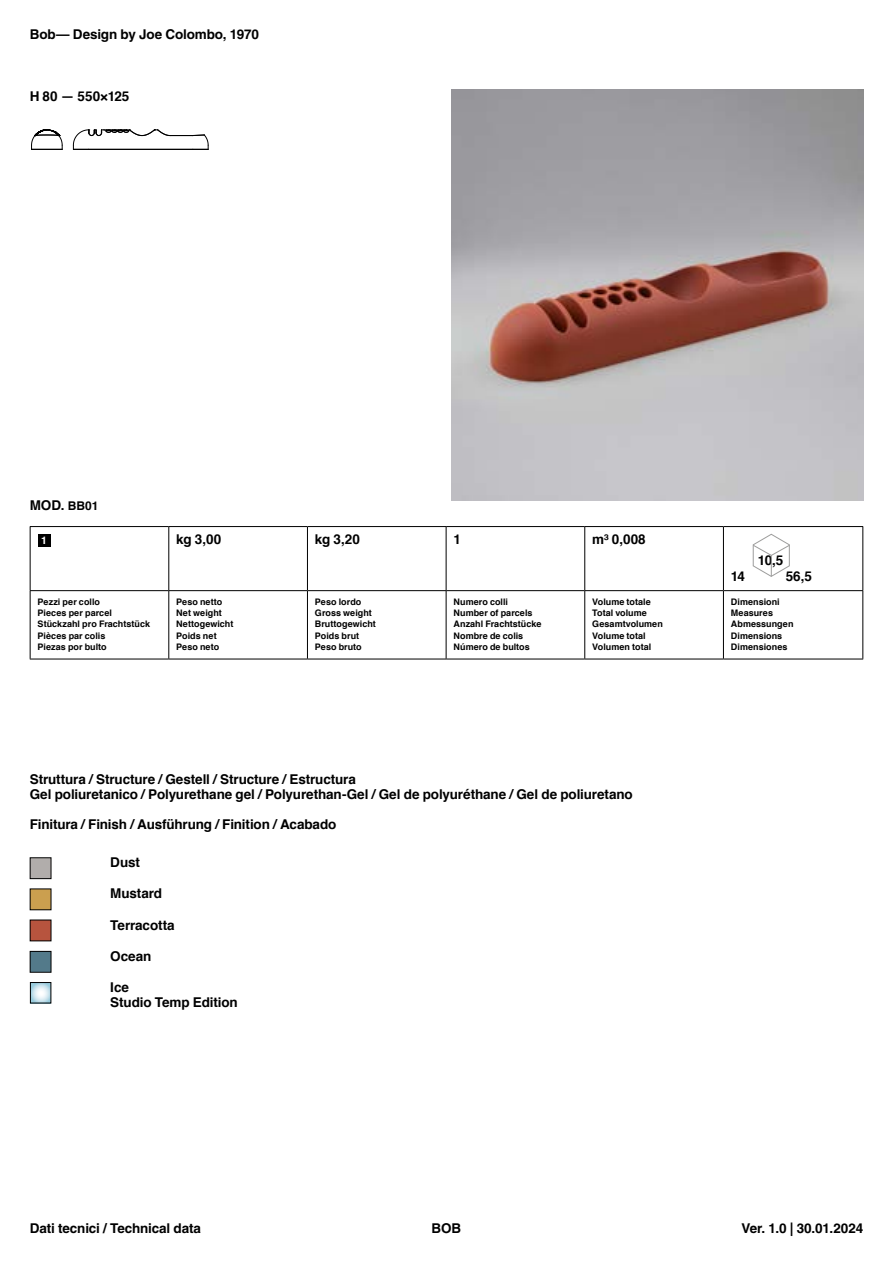
<style>
.page{position:relative;width:893px;height:1263px;background:#fff}
.page>*{position:absolute;margin:0;border:0;box-sizing:border-box;transform-origin:0 0}
.t1{font:700 13.5px/15px "Helvetica";letter-spacing:-.01em;color:#000}
.t2{font:700 13.5px "Helvetica LT Std";letter-spacing:-.01em;color:#000}
.t3{font:700 10.5px "Helvetica";color:#fff}
.t4{font:700 9px/11.2px "Helvetica";letter-spacing:.005em;color:#000}
.s1{font-size:12px}
</style>
<div class="page">
<hr style="left:307px;top:526px;width:139px;height:1px;background:#000">
<hr style="left:307px;top:590px;width:139px;height:1px;background:#000">
<hr style="left:307px;top:659px;width:139px;height:1px;background:#000">
<hr style="left:169px;top:526px;width:138px;height:1px;background:#000">
<hr style="left:307px;top:527px;width:1px;height:63px;background:#000">
<hr style="left:169px;top:590px;width:138px;height:1px;background:#000">
<hr style="left:307px;top:591px;width:1px;height:68px;background:#000">
<hr style="left:169px;top:659px;width:138px;height:1px;background:#000">
<hr style="left:30px;top:526px;width:139px;height:1px;background:#000">
<hr style="left:30px;top:527px;width:1px;height:63px;background:#000">
<hr style="left:168px;top:527px;width:1px;height:63px;background:#000">
<hr style="left:30px;top:590px;width:139px;height:1px;background:#000">
<hr style="left:30px;top:591px;width:1px;height:68px;background:#000">
<hr style="left:168px;top:591px;width:1px;height:68px;background:#000">
<hr style="left:30px;top:659px;width:139px;height:1px;background:#000">
<hr style="left:446px;top:526px;width:139px;height:1px;background:#000">
<hr style="left:446px;top:527px;width:1px;height:63px;background:#000">
<hr style="left:446px;top:590px;width:139px;height:1px;background:#000">
<hr style="left:446px;top:591px;width:1px;height:68px;background:#000">
<hr style="left:446px;top:659px;width:139px;height:1px;background:#000">
<hr style="left:585px;top:526px;width:138px;height:1px;background:#000">
<hr style="left:584px;top:527px;width:1px;height:63px;background:#000">
<hr style="left:585px;top:590px;width:138px;height:1px;background:#000">
<hr style="left:584px;top:591px;width:1px;height:68px;background:#000">
<hr style="left:585px;top:659px;width:138px;height:1px;background:#000">
<hr style="left:723px;top:526px;width:140px;height:1px;background:#000">
<hr style="left:723px;top:527px;width:1px;height:63px;background:#000">
<hr style="left:862px;top:527px;width:1px;height:63px;background:#000">
<hr style="left:723px;top:590px;width:140px;height:1px;background:#000">
<hr style="left:723px;top:591px;width:1px;height:68px;background:#000">
<hr style="left:862px;top:591px;width:1px;height:68px;background:#000">
<hr style="left:723px;top:659px;width:140px;height:1px;background:#000">
<div style="left:38px;top:534px;width:12px;height:13px;background:#000"></div>
<svg style="left:753px;top:534px;width:37px;height:43px"></svg>
<img style="left:452px;top:89px;width:411px;height:412px">
<svg style="left:73px;top:129px;width:136px;height:21px"></svg>
<svg style="left:31px;top:129px;width:32px;height:21px"></svg>
<div style="left:30px;top:858px;width:21px;height:21px;background:#b1adab"></div>
<div style="left:30px;top:857px;width:21px;height:22px;border:1px solid #000"></div>
<div style="left:30px;top:889px;width:21px;height:21px;background:#cb9f4f"></div>
<div style="left:30px;top:951px;width:21px;height:21px;background:#537a8a"></div>
<div style="left:30px;top:951px;width:21px;height:22px;border:1px solid #000"></div>
<div style="left:30px;top:920px;width:21px;height:21px;background:#b7543e"></div>
<svg style="left:32px;top:984px;width:17px;height:17px"></svg>
<div style="left:30px;top:982px;width:21px;height:21px;border:1px solid #000"></div>
<h1 class="t2" style="left:30px;top:26px;width:231px">Bob— Design by Joe Colombo, 1970</h1>
<h1 class="t1" style="left:30px;top:88px;width:101px">H 80 — 550×125</h1>
<h1 class="t1" style="left:30px;top:498px;width:70px">MOD. <span class="s1">BB01</span></h1>
<p class="t3" style="left:41px;top:532px;width:7px">1</p>
<h1 class="t1" style="left:176px;top:532px;width:46px">kg 3,00</h1>
<h1 class="t1" style="left:315px;top:532px;width:47px">kg 3,20</h1>
<h1 class="t1" style="left:454px;top:532px;width:9px">1</h1>
<h1 class="t1" style="left:592px;top:532px;width:55px">m³ 0,008</h1>
<h1 class="t1" style="left:758px;top:552px;width:27px">10,5</h1>
<h1 class="t1" style="left:731px;top:568px;width:16px">14</h1>
<h1 class="t1" style="left:786px;top:568px;width:28px">56,5</h1>
<p class="t4" style="left:38px;top:596px;width:114px">Pezzi per collo<br>Pieces per parcel<br>Stückzahl pro Frachtstück<br>Pièces par colis<br>Piezas por bulto</p>
<p class="t4" style="left:176px;top:596px;width:59px">Peso netto<br>Net weight<br>Nettogewicht<br>Poids net<br>Peso neto</p>
<p class="t4" style="left:315px;top:596px;width:62px">Peso lordo<br>Gross weight<br>Bruttogewicht<br>Poids brut<br>Peso bruto</p>
<p class="t4" style="left:454px;top:596px;width:89px">Numero colli<br>Number of parcels<br>Anzahl Frachtstücke<br>Nombre de colis<br>Número de bultos</p>
<p class="t4" style="left:592px;top:596px;width:72px">Volume totale<br>Total volume<br>Gesamtvolumen<br>Volume total<br>Volumen total</p>
<p class="t4" style="left:731px;top:596px;width:64px">Dimensioni<br>Measures<br>Abmessungen<br>Dimensions<br>Dimensiones</p>
<h1 class="t1" style="left:30px;top:772px;width:604px">Struttura / Structure / Gestell / Structure / Estructura<br>Gel poliuretanico / Polyurethane gel / Polyurethan-Gel / Gel de polyuréthane / Gel de poliuretano</h1>
<h1 class="t1" style="left:30px;top:817px;width:308px">Finitura / Finish / Ausführung / Finition / Acabado</h1>
<h1 class="t1" style="left:110px;top:855px;width:31px">Dust</h1>
<h1 class="t1" style="left:110px;top:886px;width:53px">Mustard</h1>
<h1 class="t1" style="left:110px;top:917px;width:66px">Terracotta</h1>
<h1 class="t1" style="left:110px;top:949px;width:43px">Ocean</h1>
<h1 class="t1" style="left:110px;top:979px;width:129px">Ice<br>Studio Temp Edition</h1>
<h1 class="t2" style="left:30px;top:1220px;width:173px">Dati tecnici / Technical data</h1>
<h1 class="t2" style="left:432px;top:1220px;width:31px">BOB</h1>
<h1 class="t2" style="left:741px;top:1220px;width:123px">Ver. 1.0 | 30.01.2024</h1>
</div>
